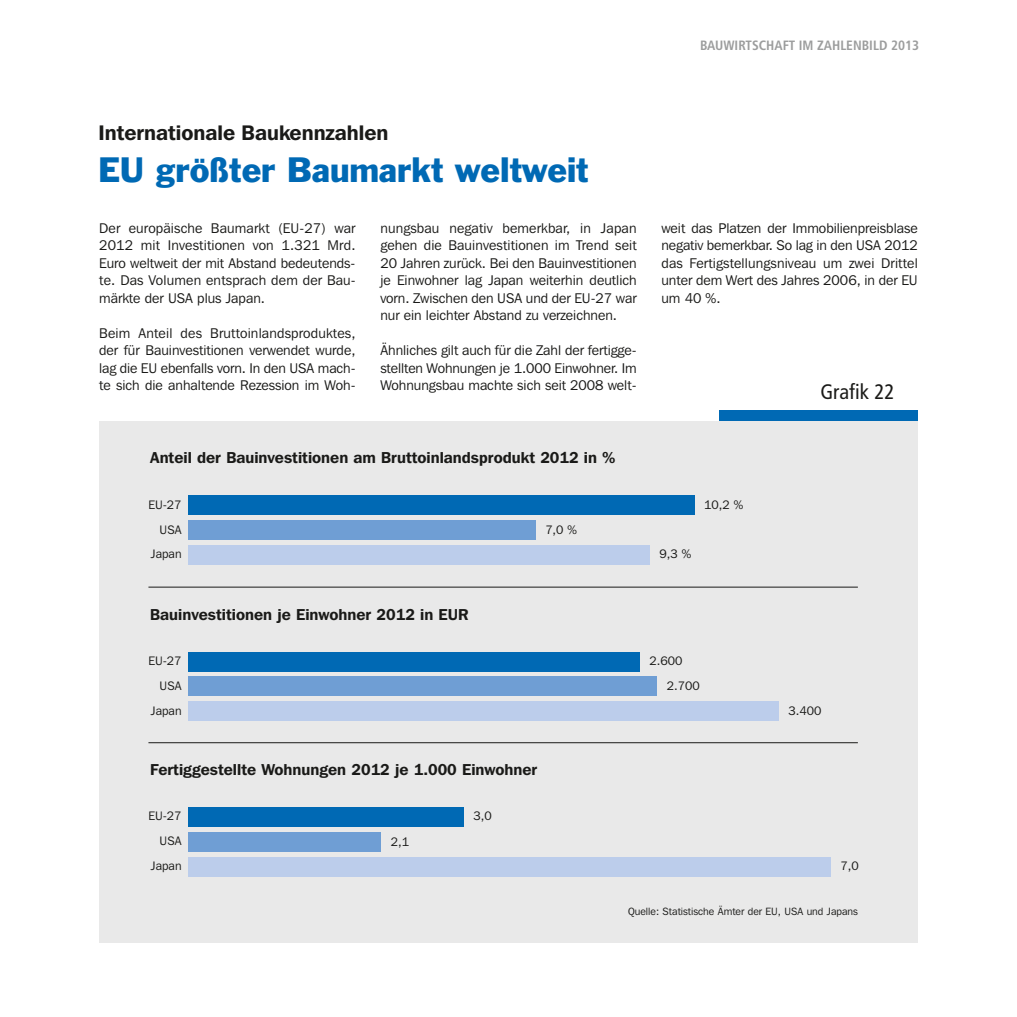
<style>
.page{position:relative;width:1017px;height:1017px;background:#fff}
.page>*{position:absolute;margin:0;border:0;box-sizing:border-box;transform-origin:0 0}
.t1{font:32.38px "Franklin Gothic BT";color:#0069b4}
.t2{font:600 21px "Franklin Gothic IT Cby BT";color:#1a1a18}
.t3{font:condensed 21px "Frutiger";color:#1a1a18}
.t4{font:600 15.75px "Franklin Gothic IT Cby BT";color:#1a1a18}
.t5{font:14px/17.5px "Franklin Gothic IT Cby BT";color:#1a1a18;text-align:justify}
.t6{font:700 condensed 13.47px "Frutiger";color:#9c9d9d}
.t7{font:12.25px/24.8px "Franklin Gothic IT Cby BT";color:#1a1a18;text-align:right}
.t8{font:10.5px "Franklin Gothic IT Cby BT";color:#1a1a18}
</style>
<div class="page">
<div style="left:99px;top:421px;width:819px;height:522px;background:#e9e9e9"></div>
<div style="left:719px;top:410px;width:199px;height:11px;background:#0069b4"></div>
<hr style="left:148px;top:587px;width:710px;height:1px;background:#1a1a18">
<hr style="left:148px;top:742px;width:710px;height:1px;background:#1a1a18">
<div style="left:188px;top:495px;width:506px;height:20px;background:#0069b4"></div>
<div style="left:188px;top:520px;width:347px;height:20px;background:#6f9ed4"></div>
<div style="left:188px;top:545px;width:461px;height:20px;background:#bccdeb"></div>
<div style="left:188px;top:652px;width:452px;height:19px;background:#0069b4"></div>
<div style="left:188px;top:676px;width:469px;height:20px;background:#6f9ed4"></div>
<div style="left:188px;top:701px;width:590px;height:20px;background:#bccdeb"></div>
<div style="left:188px;top:807px;width:275px;height:20px;background:#0069b4"></div>
<div style="left:188px;top:832px;width:193px;height:20px;background:#6f9ed4"></div>
<div style="left:188px;top:857px;width:643px;height:19px;background:#bccdeb"></div>
<p class="t6" style="left:700px;top:40px;width:220px">BAUWIRTSCHAFT IM ZAHLENBILD 2013</p>
<p class="t2" style="left:98px;top:125px;width:292px">Internationale Baukennzahlen</p>
<p class="t1" style="left:98px;top:157px;width:492px">EU größter Baumarkt weltweit</p>
<p class="t5" style="left:99px;top:221px;width:258px">Der europäische Baumarkt (EU-27) war 2012 mit Investitionen von 1.321 Mrd.<br>Euro weltweit der mit Abstand bedeutends&shy;te. Das Volumen entsprach dem der Bau - märkte der USA plus Japan.</p>
<p class="t5" style="left:99px;top:326px;width:258px">Beim Anteil des Bruttoinlandsproduktes, der für Bauinvestitionen verwendet wurde, lag die EU ebenfalls vorn. In den USA mach&shy;te sich die anhaltende Rezession im Woh-</p>
<p class="t5" style="left:380px;top:221px;width:258px">nungsbau negativ bemerkbar, in Japan gehen die Bauinvestitionen im Trend seit 20 Jahren zurück. Bei den Bauinvestitionen je Einwohner lag Japan weiterhin deutlich vorn. Zwischen den USA und der EU-27 war nur ein leichter Abstand zu verzeichnen.</p>
<p class="t5" style="left:380px;top:343px;width:258px">Ähnliches gilt auch für die Zahl der fertigge&shy;stellten Wohnungen je 1.000 Einwohner. Im Wohnungsbau machte sich seit 2008 welt-</p>
<p class="t5" style="left:661px;top:221px;width:258px">weit das Platzen der Immobilienpreisblase negativ bemerkbar. So lag in den USA 2012 das Fertigstellungsniveau um zwei Drittel unter dem Wert des Jahres 2006, in der EU um 40 %.</p>
<p class="t3" style="left:820px;top:383px;width:76px">Grafik 22</p>
<p class="t4" style="left:150px;top:452px;width:466px">Anteil der Bauinvestitionen am Bruttoinlandsprodukt 2012 in %</p>
<p class="t7" style="left:148px;top:493px;width:35px">EU-27<br>USA<br>Japan</p>
<p class="t7" style="left:704px;top:493px;width:41px">10,2 %</p>
<p class="t7" style="left:545px;top:518px;width:33px">7,0 %</p>
<p class="t7" style="left:659px;top:543px;width:33px">9,3 %</p>
<p class="t4" style="left:150px;top:608px;width:320px">Bauinvestitionen je Einwohner 2012 in EUR</p>
<p class="t7" style="left:148px;top:649px;width:35px">EU-27<br>USA<br>Japan</p>
<p class="t7" style="left:667px;top:649px;width:34px;text-align:left;text-indent:-17px">2.600<br>2.700</p>
<p class="t4" style="left:150px;top:764px;width:389px">Fertiggestellte Wohnungen 2012 je 1.000 Einwohner</p>
<p class="t7" style="left:148px;top:805px;width:35px">EU-27<br>USA<br>Japan</p>
<p class="t7" style="left:473px;top:805px;width:20px">3,0</p>
<p class="t7" style="left:391px;top:830px;width:20px">2,1</p>
<p class="t7" style="left:788px;top:699px;width:34px">3.400</p>
<p class="t7" style="left:840px;top:854px;width:20px">7,0</p>
<p class="t8" style="left:628px;top:908px;width:231px">Quelle: Statistische Ämter der EU, USA und Japans</p>
</div>
